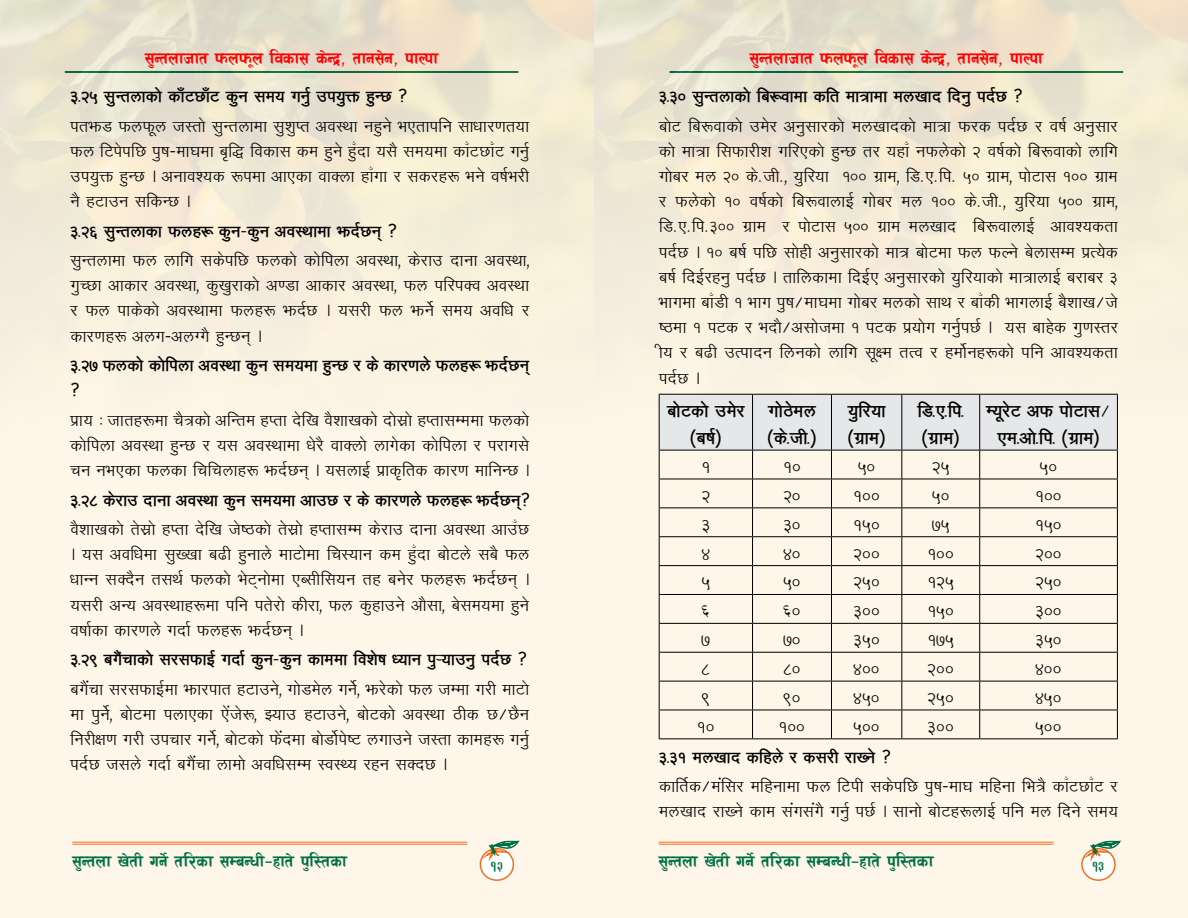
<style>
.page{position:relative;width:1188px;height:918px;background:#fef6e8}
.page>*{position:absolute;margin:0;border:0;box-sizing:border-box;transform-origin:0 0}
.t1{font:22.5px "N Shree";color:#000}
.t2{font:700 22.5px/27px "N Shree";color:#000}
.t3{font:21px/25.2px "N Shree";color:#000}
.t4{font:700 21px/25.2px "N Shree";color:#000}
.t5{font:21px "ARAP002";color:#f00}
.t6{font:21px "ARAP002";color:#006f45}
.t7{font:14.4px "Anuradha";color:#006f45}
</style>
<div class="page">
<hr style="left:72px;top:842px;width:395px;height:1px;background:#f36f21">
<hr style="left:72px;top:844px;width:395px;height:1px;background:#f36f21">
<hr style="left:659px;top:842px;width:395px;height:1px;background:#f36f21">
<hr style="left:659px;top:844px;width:395px;height:1px;background:#f36f21">
<svg style="left:1081px;top:840px;width:40px;height:41px"></svg>
<svg style="left:464px;top:840px;width:56px;height:41px"></svg>
<img style="left:0;top:0;width:1188px;height:443px">
<svg style="left:659px;top:394px;width:459px;height:344px"></svg>
<hr style="left:659px;top:738px;width:94px;height:1px;background:#000">
<hr style="left:753px;top:738px;width:79px;height:1px;background:#000">
<hr style="left:832px;top:738px;width:70px;height:1px;background:#000">
<hr style="left:902px;top:738px;width:78px;height:1px;background:#000">
<hr style="left:980px;top:738px;width:138px;height:1px;background:#000">
<p class="t5" style="left:145px;top:47px;width:295px">;'Gtnfhft kmnkm"n ljsf; s]Gb|, tfg;]g, kfNkf</p>
<p class="t5" style="left:750px;top:47px;width:295px">;'Gtnfhft kmnkm"n ljsf; s]Gb|, tfg;]g, kfNkf</p>
<p class="t4" style="left:70px;top:84px;width:338px">#=@% ;'Gtnfsf]sfF65fF6 s'g ;do ug{'pko'Qm x'G5 &lt;</p>
<p class="t3" style="left:70px;top:114px;width:469px">ktem8 kmnkm"n h:tf];'Gtnfdf ;'z'Kt cj:yf gx'g]ePtfklg ;fwf/0ftof kmn l6k]kl5 k'if–df3df a[l4 ljsf; sd x'g]x'Fbf o;};dodf sfF65fF6 ug{' pko'Qm x'G5 . cgfjZos ¿kdf cfPsf jfSnf xfFuf / ;s/x¿ eg]jif{e/L g}x6fpg ;lsG5 .</p>
<p class="t4" style="left:70px;top:219px;width:327px">#=@^ ;'Gtnfsf kmnx¿ s'g–s'g cj:yfdf emb{5g\ &lt;</p>
<p class="t3" style="left:70px;top:248px;width:461px;text-align:justify">;'Gtnfdf kmn nflu ;s]kl5 kmnsf]sf]lknf cj:yf, s]/fp bfgf cj:yf, u'R5f cfsf/ cj:yf, s'v'/fsf]c08f cfsf/ cj:yf, kmn kl/kSj cj:yf / kmn kfs]sf] cj:yfdf kmnx¿ emb{5 . o;/L kmn emg]{ ;do cjlw / sf/0fx¿ cnu–cnUu}x'G5g\ .</p>
<p class="t4" style="left:70px;top:353px;width:461px">#=@&amp; kmnsf]sf]lknf cj:yf s'g ;dodf x'G5 / s]sf/0fn]kmnx¿ emb{5g\ &lt;</p>
<p class="t3" style="left:70px;top:408px;width:467px;text-align:justify">k|fo M hftx¿df r}qsf]clGtd xKtf b]lv j}zfvsf]bf];|f]xKtf;Dddf kmnsf] sf]lknf cj:yf x'G5 / o; cj:yfdf w]/}jfSnf]nfu]sf sf]lknf / k/fu;] rg gePsf kmnsf lrlrnfx¿ emb{5g\ . o;nfO{ k|fs[lts sf/0f dflgG5 .</p>
<p class="t4" style="left:70px;top:488px;width:461px">#=@* s]/fp bfgf cj:yf s'g ;dodf cfp5 / s]sf/0fn]kmnx¿ emb{5g\&lt;</p>
<p class="t3" style="left:70px;top:517px;width:467px">j}zfvsf]t];|f]xKtf b]lv h]i7sf]t];|f]xKtf;Dd s]/fp bfgf cj:yf cfpF5 . o; cjlwdf ;'Vvf a9L x'gfn]df6f]df lr:ofg sd x'Fbf af]6n];a}kmn wfGg ;Sb}g t;y{ kmnsf]e]6\gf]df PA;Ll;og tx ag]/ kmnx¿ emb{5g\ . o;/L cGo cj:yfx¿df klg kt]/f]sL/f, kmn s'xfpg]cf};f, a];dodf x'g] jiff{sf sf/0fn]ubf{ kmnx¿ emb{5g\ .</p>
<p class="t4" style="left:70px;top:647px;width:457px">#=@( au}+rfsf];/;kmfO{ ubf{ s'g–s'g sfddf ljz]if Wofg k'¥ofpg'kb{5 &lt;</p>
<p class="t3" style="left:70px;top:677px;width:469px">au}+rf ;/;kmfO{df emf/kft x6fpg], uf]8d]n ug]{, em/]sf]kmn hDdf u/L df6f] df k'g]{, af]6df knfPsf P+]h]¿, ‰ofp x6fpg], af]6sf]cj:yf 7Ls 5÷5}g lg/LIf0f u/L pkrf/ ug]{, af]6sf]km]+bdf af]8f]{k]i6 nufpg]h:tf sfdx¿ ug{' kb{5 h;n]ubf{ au}+rf nfdf]cjlw;Dd :j:Yo /xg ;Sb5 .</p>
<p class="t4" style="left:659px;top:84px;width:365px">#=#) ;'Gtnfsf]la¿jfdf slt dfqfdf dnvfb lbg'kb{5 &lt;</p>
<p class="t3" style="left:659px;top:114px;width:467px">af]6 la¿jfsf]pd]/ cg';f/sf]dnvfbsf]dfqf km/s kb{5 / jif{ cg';f/ sf]dfqf l;kmf/Lz ul/Psf]x'G5 t/ oxfF gkmn]sf]@ jif{sf]la¿jfsf]nflu uf]a/ dn @) s]=hL=, o'l/of !)) u|fd, l8=P=lk= %) u|fd, kf]6f; !)) u|fd / kmn]sf] !) jif{sf] la¿jfnfO{ uf]a/ dn !)) s]=hL=, o'l/of %)) u|fd, l8=P=lk=#)) u|fd / kf]6f; %)) u|fd dnvfb la¿jfnfO{ cfjZostf kb{5 . !) aif{ kl5 ;f]xL cg';f/sf]dfq af]6df kmn kmNg]a]nf;Dd k|To]s aif{ lbO{/xg'kb{5 . tflnsfdf lbO{P cg';f/sf]o'l/ofsf]dfqfnfO{ a/fa/ # efudf afF8L ! efu k'if÷df3df uf]a/ dnsf];fy / afFsL efunfO{ a}zfv÷h] i7df ! k6s / ebf}÷c;f]hdf ! k6s k|of]u ug{'k5{ . o; afx]s u'0f:t/ Lo / a9L pTkfbg lngsf]nflu ;"Id tTj / xdf]{gx¿sf]klg cfjZostf kb{5 .</p>
<p class="t2" style="left:667px;top:398px;width:80px;text-align:center">af]6sf]pd]/ -aif{_</p>
<p class="t2" style="left:768px;top:398px;width:50px">uf]7]dn -s]=hL=_</p>
<p class="t2" style="left:848px;top:398px;width:39px">o'l/of -u|fd_</p>
<p class="t2" style="left:917px;top:398px;width:48px">l8=P=lk= -u|fd_</p>
<p class="t2" style="left:986px;top:398px;width:126px;text-align:center">Do"/]6 ckm kf]6f;÷<br>Pd=cf]=lk= -u|fd_</p>
<p class="t1" style="left:701px;top:456px;width:10px">!</p>
<p class="t1" style="left:783px;top:456px;width:19px">!)</p>
<p class="t1" style="left:858px;top:456px;width:19px">%)</p>
<p class="t1" style="left:932px;top:456px;width:19px">@%</p>
<p class="t1" style="left:1040px;top:456px;width:19px">%)</p>
<p class="t1" style="left:701px;top:485px;width:10px">@</p>
<p class="t1" style="left:783px;top:485px;width:19px">@)</p>
<p class="t1" style="left:853px;top:485px;width:28px">!))</p>
<p class="t1" style="left:932px;top:485px;width:19px">%)</p>
<p class="t1" style="left:1035px;top:485px;width:28px">!))</p>
<p class="t1" style="left:701px;top:514px;width:10px">#</p>
<p class="t1" style="left:783px;top:514px;width:19px">#)</p>
<p class="t1" style="left:853px;top:514px;width:28px">!%)</p>
<p class="t1" style="left:932px;top:514px;width:19px">&amp;%</p>
<p class="t1" style="left:1035px;top:514px;width:28px">!%)</p>
<p class="t1" style="left:701px;top:543px;width:10px">$</p>
<p class="t1" style="left:783px;top:543px;width:19px">$)</p>
<p class="t1" style="left:853px;top:543px;width:28px">@))</p>
<p class="t1" style="left:927px;top:543px;width:28px">!))</p>
<p class="t1" style="left:1035px;top:543px;width:28px">@))</p>
<p class="t1" style="left:701px;top:572px;width:10px">%</p>
<p class="t1" style="left:783px;top:572px;width:19px">%)</p>
<p class="t1" style="left:853px;top:572px;width:28px">@%)</p>
<p class="t1" style="left:927px;top:572px;width:28px">!@%</p>
<p class="t1" style="left:1035px;top:572px;width:28px">@%)</p>
<p class="t1" style="left:702px;top:600px;width:10px">^</p>
<p class="t1" style="left:783px;top:600px;width:19px">^)</p>
<p class="t1" style="left:853px;top:600px;width:28px">#))</p>
<p class="t1" style="left:927px;top:600px;width:28px">!%)</p>
<p class="t1" style="left:1035px;top:600px;width:28px">#))</p>
<p class="t1" style="left:701px;top:629px;width:10px">&amp;</p>
<p class="t1" style="left:783px;top:629px;width:19px">&amp;)</p>
<p class="t1" style="left:853px;top:629px;width:28px">#%)</p>
<p class="t1" style="left:927px;top:629px;width:28px">!&amp;%</p>
<p class="t1" style="left:1035px;top:629px;width:28px">#%)</p>
<p class="t1" style="left:701px;top:658px;width:10px">*</p>
<p class="t1" style="left:783px;top:658px;width:19px">*)</p>
<p class="t1" style="left:853px;top:658px;width:28px">$))</p>
<p class="t1" style="left:927px;top:658px;width:28px">@))</p>
<p class="t1" style="left:1035px;top:658px;width:28px">$))</p>
<p class="t1" style="left:701px;top:687px;width:10px">(</p>
<p class="t1" style="left:783px;top:687px;width:19px">()</p>
<p class="t1" style="left:853px;top:687px;width:28px">$%)</p>
<p class="t1" style="left:927px;top:687px;width:28px">@%)</p>
<p class="t1" style="left:1035px;top:687px;width:28px">$%)</p>
<p class="t1" style="left:697px;top:716px;width:19px">!)</p>
<p class="t1" style="left:779px;top:716px;width:28px">!))</p>
<p class="t1" style="left:853px;top:716px;width:28px">%))</p>
<p class="t1" style="left:927px;top:716px;width:28px">#))</p>
<p class="t1" style="left:1035px;top:716px;width:28px">%))</p>
<p class="t4" style="left:659px;top:745px;width:233px">#=#! dnvfb slxn]/ s;/L /fVg]&lt;</p>
<p class="t3" style="left:659px;top:774px;width:461px">sflt{s÷d+l;/ dlxgfdf kmn l6kL ;s]kl5 k'if–df3 dlxgf leq}sfF65fF6 / dnvfb /fVg]sfd ;+u;+u}ug{'k5{ . ;fgf]af]6x¿nfO{ klg dn lbg];do</p>
<p class="t6" style="left:72px;top:850px;width:276px">;'Gtnf v]tL ug]{ tl/sf ;DaGwL–xft]k'l:tsf</p>
<p class="t6" style="left:659px;top:850px;width:276px">;'Gtnf v]tL ug]{ tl/sf ;DaGwL–xft]k'l:tsf</p>
<p class="t7" style="left:490px;top:857px;width:14px">12</p>
<p class="t7" style="left:1092px;top:857px;width:14px">13</p>
</div>
